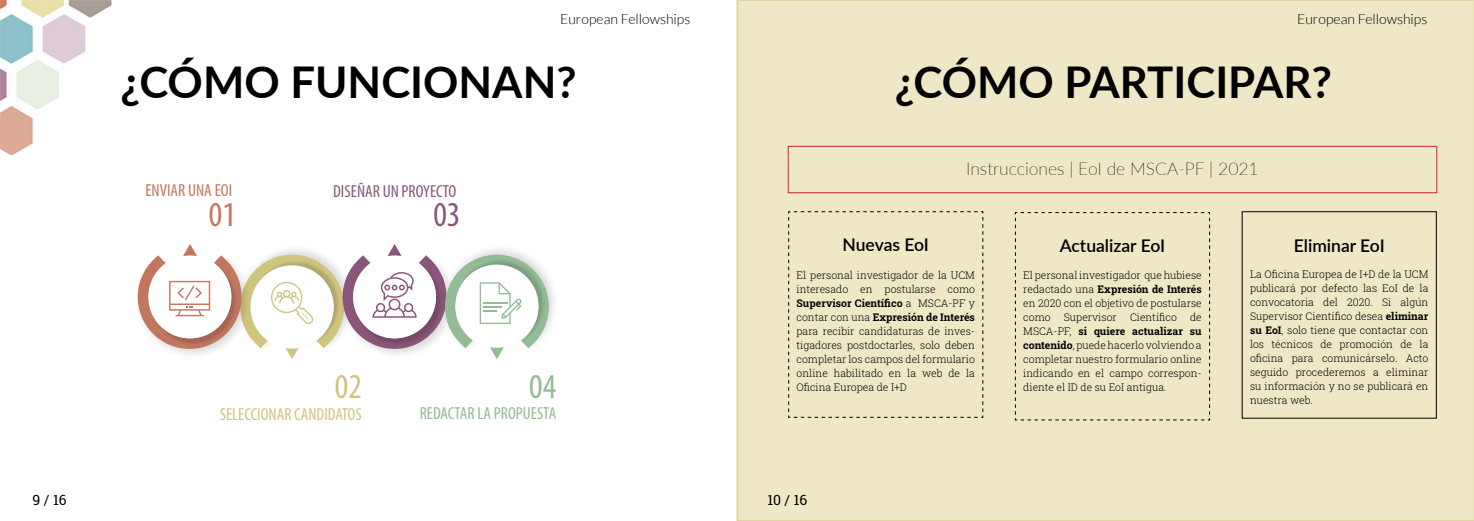
<style>
.page{position:relative;width:1474px;height:521px;background:#fff}
.page>*{position:absolute;margin:0;border:0;box-sizing:border-box;transform-origin:0 0}
.t1{font:700 43.75px "Lato";color:#000}
.t2{font:condensed 35px "Myriad Pro";color:#c27660}
.t3{font:condensed 35px "Myriad Pro";color:#d0c57f}
.t4{font:condensed 35px "Myriad Pro";color:#89567a}
.t5{font:condensed 35px "Myriad Pro";color:#93bb94}
.t6{font:600 17.5px "Lato";color:#000}
.t7{font:100 17.5px "Lato";color:#000}
.t8{font:condensed 17.5px "Myriad Pro";color:#d0c57e}
.t9{font:condensed 17.5px "Myriad Pro";color:#93bb94}
.t10{font:condensed 17.5px "Myriad Pro";color:#89567a}
.t11{font:condensed 17.5px "Myriad Pro";color:#c27660}
.t12{font:300 14px "Lato";color:#000}
.t13{font:14px "Roboto Slab";color:#000}
.t14{font:300 10.5px/14px "Roboto Slab";color:#000;text-align:justify}
.s1{font-weight:700}
</style>
<div class="page">
<img style="left:0;top:0;width:112px;height:155px">
<div style="left:736px;top:0;width:737px;height:521px;background:#efe8c7"></div>
<div style="left:81px;top:138px;width:524px;height:328px;background:#fff"></div>
<svg style="left:137px;top:244px;width:417px;height:115px"></svg>
<div style="left:787px;top:211px;width:196px;height:207px;background:#efe8c7"></div>
<div style="left:1014px;top:212px;width:196px;height:209px;background:#efe8c7"></div>
<div style="left:787px;top:146px;width:650px;height:47px;border:1px solid #d2232a"></div>
<h3 class="t12" style="left:560px;top:11px;width:132px">European Fellowships</h3>
<h3 class="t12" style="left:1297px;top:11px;width:132px">European Fellowships</h3>
<h1 class="t1" style="left:121px;top:50px;width:457px">¿CÓMO FUNCIONAN?</h1>
<h1 class="t1" style="left:894px;top:50px;width:438px">¿CÓMO PARTICIPAR?</h1>
<h3 class="t11" style="left:145px;top:180px;width:88px">ENVIAR UNA EOI</h3>
<h2 class="t2" style="left:209px;top:193px;width:28px">01</h2>
<h3 class="t10" style="left:333px;top:180px;width:125px">DISEÑAR UN PROYECTO</h3>
<h2 class="t3" style="left:335px;top:365px;width:28px">02</h2>
<h2 class="t4" style="left:433px;top:193px;width:28px">03</h2>
<h2 class="t5" style="left:529px;top:365px;width:28px">04</h2>
<h3 class="t8" style="left:220px;top:403px;width:143px">SELECCIONAR CANDIDATOS</h3>
<h3 class="t9" style="left:420px;top:402px;width:138px">REDACTAR LA PROPUESTA</h3>
<h3 class="t7" style="left:966px;top:157px;width:294px">Instrucciones | EoI de MSCA-PF | 2021</h3>
<h3 class="t6" style="left:842px;top:232px;width:88px">Nuevas EoI</h3>
<p class="t14" style="left:796px;top:268px;width:180px">El personal investigador de la UCM interesado en postularse como <span class="s1">Supervisor Científico</span> a MSCA-PF y contar con una <span class="s1">Expresión de Interés </span>para recibir candidaturas de inves&shy;tigadores postdoctarles, solo deben completar los campos del formulario online habilitado en la web de la Oficina Europea de I+D</p>
<h3 class="t6" style="left:1059px;top:233px;width:107px">Actualizar EoI</h3>
<p class="t14" style="left:1023px;top:268px;width:180px">El personal investigador que hubiese redactado una <span class="s1">Expresión de Interés </span>en 2020 con el objetivo de postularse como</p>
<p class="t14" style="left:1063px;top:310px;width:55px">Supervisor</p>
<p class="t14" style="left:1130px;top:310px;width:48px">Científico</p>
<p class="t14" style="left:1023px;top:310px;width:180px;text-indent:167px">de MSCA-PF, <span class="s1">si quiere actualizar su contenido</span>, puede hacerlo volviendo a completar nuestro formulario online indicando en el campo correspon&shy;diente el ID de su EoI antigua.</p>
<h3 class="t6" style="left:1293px;top:232px;width:92px">Eliminar EoI</h3>
<p class="t14" style="left:1249px;top:267px;width:180px">La Oficina Europea de I+D de la UCM publicará por defecto las EoI de la convocatoria del 2020. Si algún Supervisor Científico desea <span class="s1">eliminar su EoI</span>, solo tiene que contactar con los técnicos de promoción de la oficina para comunicárselo. Acto seguido procederemos a eliminar su información y no se publicará en nuestra web.</p>
<h3 class="t13" style="left:33px;top:491px;width:36px">9 / 16</h3>
<h3 class="t13" style="left:767px;top:490px;width:41px">10 / 16</h3>
</div>
